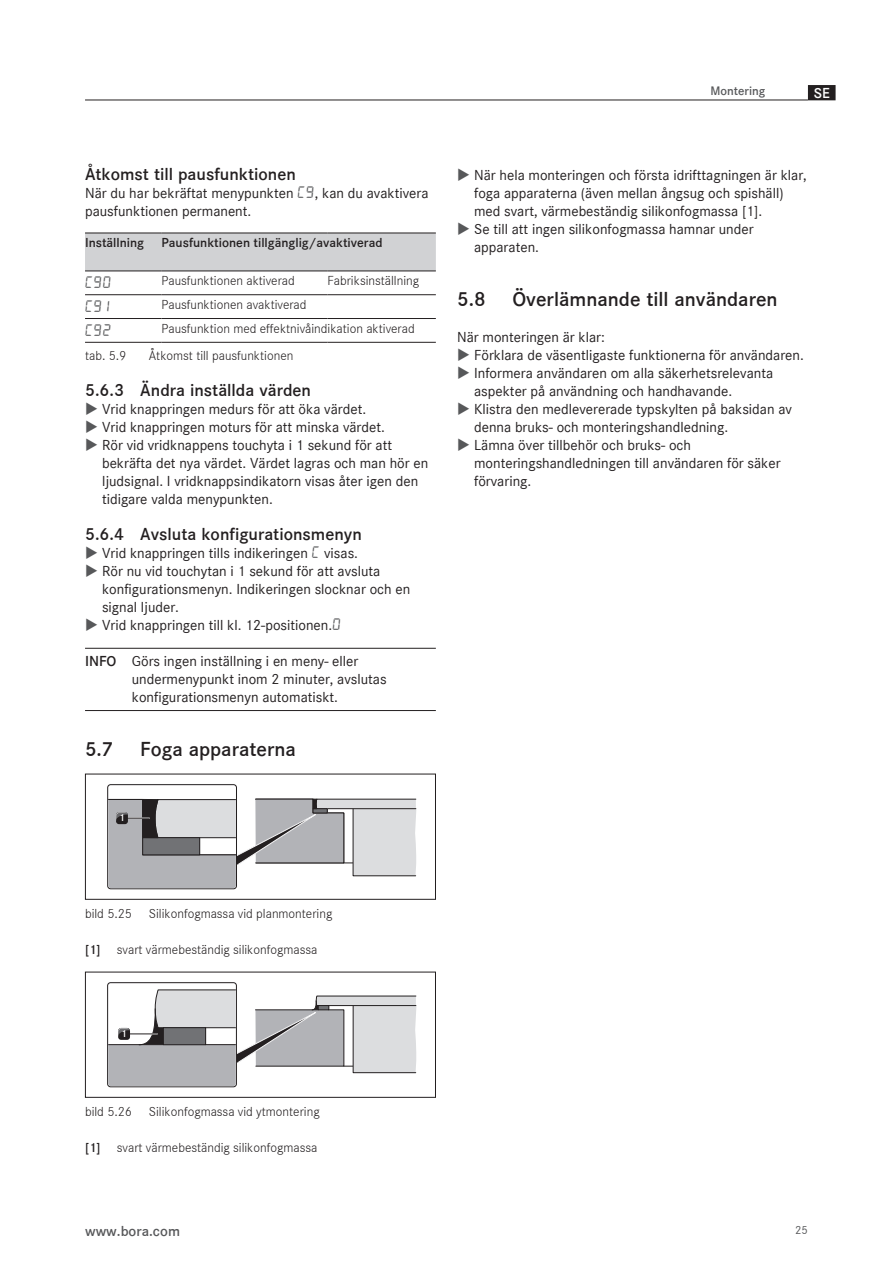
<style>
.page{position:relative;width:893px;height:1263px;background:#fff}
.page>*{position:absolute;margin:0;border:0;box-sizing:border-box;transform-origin:0 0}
.t1{font:600 21px "Corporate S";color:#231f20}
.Subheadline_3_non_Nu{font:600 18px "Corporate S";color:#231f20}
.t2{font:16.5px "BOFO";letter-spacing:.11em;color:#57585a}
.Info{font:15px/18px "Corporate S";color:#231f20}
.Fließtext{font:15px "Corporate S";color:#231f20}
.t3{font:600 15px "Corporate S";color:#57585a}
.t4{font:600 15px "Corporate S";color:#fff}
.Table_Data{font:300 13.5px "Corporate S";color:#231f20}
.Table_Head{font:600 13.5px "Corporate S";color:#231f20}
.t5{font:600 12.75px "Corporate S";color:#57585a}
.t6{font:12px "Corporate S";color:#57585a}
.t7{font:600 10.5px "Corporate S";color:#fff}
.s1{font-family:"BOFO";font-size:16.5px;color:#57585a}
.s2{font-weight:600}
</style>
<div class="page">
<hr style="left:85px;top:100px;width:723px;height:1px;background:#231f20">
<div style="left:809px;top:86px;width:26px;height:14px;background:#231f20"></div>
<div style="left:808px;top:85px;width:28px;height:15px;border:2px solid #231f20"></div>
<hr style="left:85px;top:648px;width:351px;height:1px;background:#231f20">
<hr style="left:85px;top:710px;width:351px;height:1px;background:#231f20">
<div style="left:85px;top:234px;width:351px;height:37px;background:#d1d2d4"></div>
<hr style="left:162px;top:271px;width:165px;height:1px;background:#231f20">
<hr style="left:327px;top:271px;width:109px;height:1px;background:#231f20">
<hr style="left:85px;top:233px;width:77px;height:1px;background:#231f20">
<hr style="left:162px;top:233px;width:165px;height:1px;background:#231f20">
<hr style="left:327px;top:233px;width:109px;height:1px;background:#231f20">
<hr style="left:85px;top:342px;width:77px;height:1px;background:#231f20">
<hr style="left:162px;top:342px;width:165px;height:1px;background:#231f20">
<hr style="left:327px;top:342px;width:109px;height:1px;background:#231f20">
<hr style="left:85px;top:271px;width:77px;height:1px;background:#231f20">
<hr style="left:85px;top:294px;width:77px;height:1px;background:#231f20">
<hr style="left:162px;top:294px;width:165px;height:1px;background:#231f20">
<hr style="left:327px;top:294px;width:109px;height:1px;background:#231f20">
<hr style="left:85px;top:318px;width:77px;height:1px;background:#231f20">
<hr style="left:162px;top:318px;width:165px;height:1px;background:#231f20">
<hr style="left:327px;top:318px;width:109px;height:1px;background:#231f20">
<div style="left:107px;top:784px;width:130px;height:105px;border:1px solid #231f20;border-radius:3px"></div>
<svg style="left:108px;top:798px;width:309px;height:90px"></svg>
<div style="left:85px;top:774px;width:351px;height:126px;border:1px solid #231f20"></div>
<div style="left:107px;top:982px;width:130px;height:105px;border:1px solid #231f20;border-radius:3px"></div>
<svg style="left:108px;top:989px;width:309px;height:97px"></svg>
<div style="left:85px;top:972px;width:351px;height:126px;border:1px solid #231f20"></div>
<p class="Subheadline_3_non_Nu" style="left:85px;top:160px;width:212px">Åtkomst till pausfunktionen</p>
<p class="Info" style="left:85px;top:183px;width:345px">När du har bekräftat menypunkten <span class="s1">C 9</span>, kan du avaktivera</p>
<p class="Fließtext" style="left:85px;top:200px;width:168px">pausfunktionen permanent.</p>
<p class="Table_Head" style="left:85px;top:233px;width:61px">Inställning</p>
<p class="Table_Head" style="left:162px;top:233px;width:222px">Pausfunktionen tillgänglig/avaktiverad</p>
<p class="t2" style="left:86px;top:273px;width:26px">C90</p>
<p class="Table_Data" style="left:162px;top:271px;width:135px">Pausfunktionen aktiverad</p>
<p class="Table_Data" style="left:327px;top:271px;width:93px">Fabriksinställning</p>
<p class="t2" style="left:86px;top:297px;width:26px">C9 1</p>
<p class="Table_Data" style="left:162px;top:295px;width:146px">Pausfunktionen avaktiverad</p>
<p class="t2" style="left:86px;top:320px;width:26px">C92</p>
<p class="Table_Data" style="left:162px;top:319px;width:255px">Pausfunktion med effektnivåindikation aktiverad</p>
<p class="Table_Data" style="left:85px;top:346px;width:43px">tab. 5.9</p>
<p class="Table_Data" style="left:149px;top:346px;width:146px">Åtkomst till pausfunktionen</p>
<p class="Subheadline_3_non_Nu" style="left:85px;top:376px;width:228px">5.6.3 Ändra inställda värden</p>
<p class="Info" style="left:102px;top:399px;width:266px">Vrid knappringen medurs för att öka värdet.</p>
<p class="Info" style="left:102px;top:417px;width:284px">Vrid knappringen moturs för att minska värdet.</p>
<p class="Info" style="left:102px;top:435px;width:328px">Rör vid vridknappens touchyta i 1 sekund för att bekräfta det nya värdet. Värdet lagras och man hör en ljudsignal. I vridknappsindikatorn visas åter igen den tidigare valda menypunkten.</p>
<p class="Subheadline_3_non_Nu" style="left:85px;top:520px;width:278px">5.6.4 Avsluta konfigurationsmenyn</p>
<p class="Info" style="left:102px;top:543px;width:257px">Vrid knappringen tills indikeringen <span class="s1">C</span> visas.</p>
<p class="Info" style="left:102px;top:561px;width:310px">Rör nu vid touchytan i 1 sekund för att avsluta konfigurationsmenyn. Indikeringen slocknar och en signal ljuder.</p>
<p class="Info" style="left:102px;top:615px;width:240px">Vrid knappringen till kl. 12-positionen.<span class="s1">0</span></p>
<p class="Info" style="left:132px;top:651px;width:256px;text-indent:-47px"><span class="s2">INFO</span> Görs ingen inställning i en meny- eller undermenypunkt inom 2 minuter, avslutas konfigurationsmenyn automatiskt.</p>
<p class="t1" style="left:85px;top:733px;width:30px">5.7</p>
<p class="t1" style="left:140px;top:733px;width:157px">Foga apparaterna</p>
<p class="t7" style="left:119px;top:812px;width:7px">1</p>
<p class="t5" style="left:710px;top:81px;width:56px">Montering</p>
<p class="t4" style="left:814px;top:82px;width:18px">SE</p>
<p class="Info" style="left:474px;top:165px;width:334px">När hela monteringen och första idrifttagningen är klar, foga apparaterna (även mellan ångsug och spishäll) med svart, värmebeständig silikonfogmassa [1].</p>
<p class="Info" style="left:474px;top:219px;width:281px">Se till att ingen silikonfogmassa hamnar under apparaten.</p>
<p class="t1" style="left:457px;top:283px;width:30px">5.8</p>
<p class="t1" style="left:512px;top:283px;width:267px">Överlämnande till användaren</p>
<p class="Fließtext" style="left:457px;top:326px;width:149px">När monteringen är klar:</p>
<p class="Info" style="left:474px;top:345px;width:331px">Förklara de väsentligaste funktionerna för användaren.</p>
<p class="Info" style="left:474px;top:363px;width:301px">Informera användaren om alla säkerhetsrelevanta aspekter på användning och handhavande.</p>
<p class="Info" style="left:474px;top:399px;width:319px">Klistra den medlevererade typskylten på baksidan av denna bruks- och monteringshandledning.</p>
<p class="Info" style="left:474px;top:435px;width:308px">Lämna över tillbehör och bruks- och monteringshandledningen till användaren för säker förvaring.</p>
<p class="Table_Data" style="left:85px;top:904px;width:48px">bild 5.25</p>
<p class="Table_Data" style="left:149px;top:904px;width:185px">Silikonfogmassa vid planmontering</p>
<p class="Table_Data" style="left:85px;top:940px;width:234px"><span class="s2">[1]</span> svart värmebeständig silikonfogmassa</p>
<p class="t7" style="left:121px;top:1027px;width:7px">1</p>
<p class="Table_Data" style="left:85px;top:1102px;width:48px">bild 5.26</p>
<p class="Table_Data" style="left:149px;top:1102px;width:172px">Silikonfogmassa vid ytmontering</p>
<p class="Table_Data" style="left:85px;top:1138px;width:234px"><span class="s2">[1]</span> svart värmebeständig silikonfogmassa</p>
<p class="t3" style="left:85px;top:1220px;width:97px">www.bora.com</p>
<p class="t6" style="left:795px;top:1221px;width:14px">25</p>
</div>
